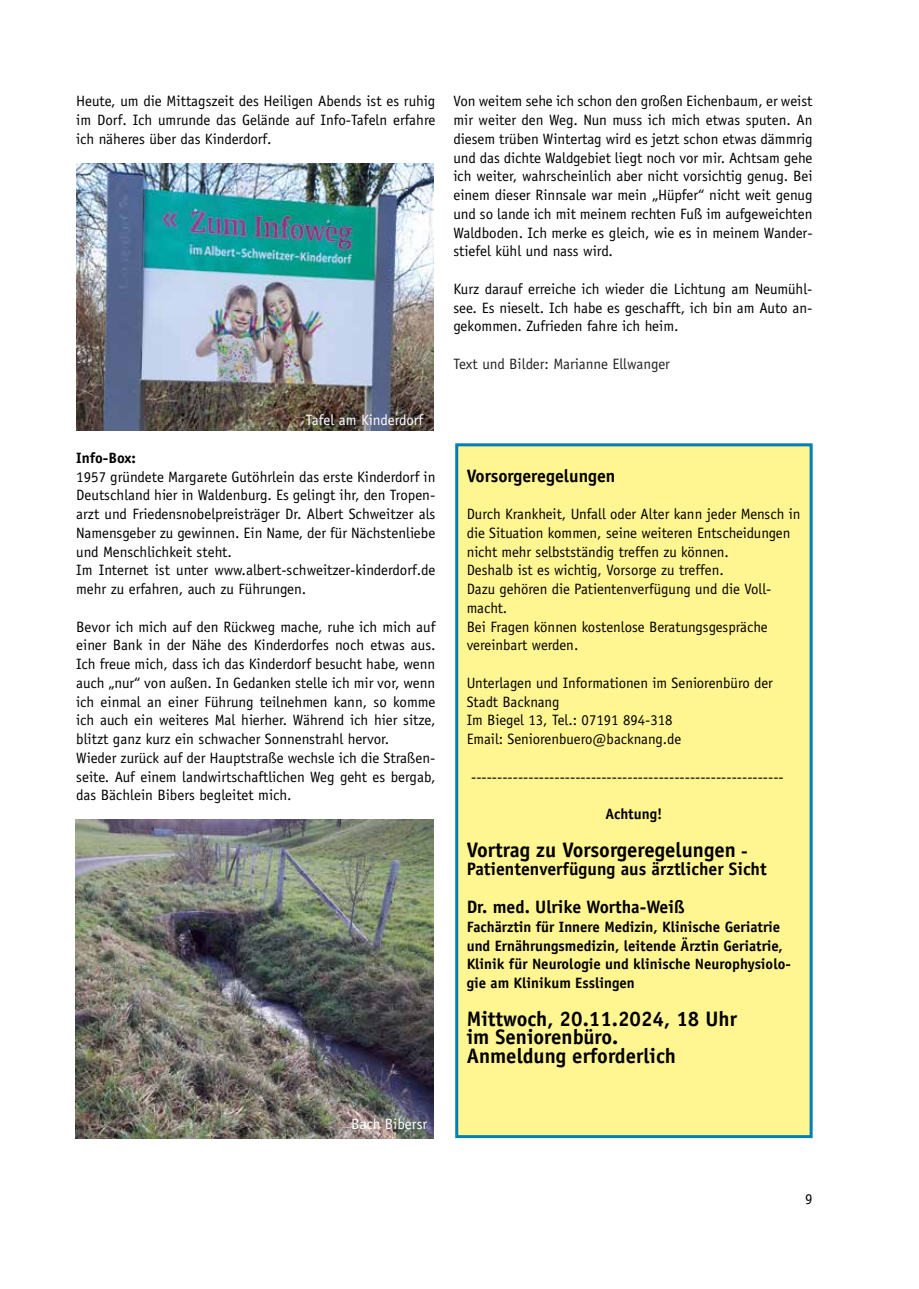
<style>
.page{position:relative;width:919px;height:1289px;background:#fff}
.page>*{position:absolute;margin:0;border:0;box-sizing:border-box;transform-origin:0 0}
.t1{font:700 21px/18.8px "Officina Sans Std";color:#000}
.t2{font:700 18px/37.5px "Officina Sans Std";color:#000}
.t3{font:15px/18.8px "Officina Sans Std";color:#000}
.t4{font:700 15px/18.8px "Officina Sans Std";color:#000}
.t5{font:15px "Officina Sans Std";color:#242424}
.t6{font:15px "Officina Sans Std";color:#fff}
.s1{font-size:18px}
</style>
<div class="page">
<img style="left:77px;top:164px;width:357px;height:266px">
<img style="left:76px;top:819px;width:358px;height:319px">
<div style="left:456px;top:445px;width:355px;height:691px;background:#fff591"></div>
<div style="left:455px;top:443px;width:357px;height:695px;border:3px solid #007eb8"></div>
<p class="t3" style="left:76px;top:92px;width:360px;text-align:justify">Heute, um die Mittagszeit des Heiligen Abends ist es ruhig im Dorf. Ich umrunde das Gelände auf Info-Tafeln erfahre ich näheres über das Kinderdorf.</p>
<p class="t6" style="left:306px;top:411px;width:119px">Tafel am Kinderdorf</p>
<p class="t4" style="left:76px;top:448px;width:61px">Info-Box:</p>
<p class="t3" style="left:76px;top:467px;width:361px">1957 gründete Margarete Gutöhrlein das erste Kinderdorf in Deutschland hier in Waldenburg. Es gelingt ihr, den Tropen&shy;arzt und Friedensnobelpreisträger Dr. Albert Schweitzer als Namensgeber zu gewinnen. Ein Name, der für Nächstenliebe und Menschlichkeit steht.<br>Im Internet ist unter www.albert-schweitzer-kinderdorf.de mehr zu erfahren, auch zu Führungen.</p>
<p class="t3" style="left:76px;top:617px;width:361px">Bevor ich mich auf den Rückweg mache, ruhe ich mich auf einer Bank in der Nähe des Kinderdorfes noch etwas aus.<br>Ich freue mich, dass ich das Kinderdorf besucht habe, wenn auch „nur“ von außen. In Gedanken stelle ich mir vor, wenn ich einmal an einer Führung teilnehmen kann, so komme ich auch ein weiteres Mal hierher. Während ich hier sitze, blitzt ganz kurz ein schwacher Sonnenstrahl hervor.<br>Wieder zurück auf der Hauptstraße wechsle ich die Straßen&shy;seite. Auf einem landwirtschaftlichen Weg geht es bergab, das Bächlein Bibers begleitet mich.</p>
<p class="t3" style="left:453px;top:92px;width:361px;text-align:justify">Von weitem sehe ich schon den großen Eichenbaum, er weist mir weiter den Weg. Nun muss ich mich etwas sputen. An diesem trüben Wintertag wird es jetzt schon etwas dämmrig und das dichte Waldgebiet liegt noch vor mir. Achtsam gehe ich weiter, wahrscheinlich aber nicht vorsichtig genug. Bei einem dieser Rinnsale war mein „Hüpfer“ nicht weit genug und so lande ich mit meinem rechten Fuß im aufgeweichten Waldboden. Ich merke es gleich, wie es in meinem Wander&shy;stiefel kühl und nass wird.</p>
<p class="t3" style="left:453px;top:279px;width:360px;text-align:justify">Kurz darauf erreiche ich wieder die Lichtung am Neumühl&shy;see. Es nieselt. Ich habe es geschafft, ich bin am Auto an&shy;gekommen. Zufrieden fahre ich heim.</p>
<p class="t5" style="left:453px;top:355px;width:218px">Text und Bilder: Marianne Ellwanger</p>
<p class="t2" style="left:466px;top:456px;width:150px">Vorsorgeregelungen</p>
<p class="t3" style="left:466px;top:504px;width:335px">Durch Krankheit, Unfall oder Alter kann jeder Mensch in die Situation kommen, seine weiteren Entscheidungen nicht mehr selbstständig treffen zu können.<br>Deshalb ist es wichtig, Vorsorge zu treffen.<br>Dazu gehören die Patientenverfügung und die Voll&shy;macht.<br>Bei Fragen können kostenlose Beratungsgespräche vereinbart werden.</p>
<p class="t3" style="left:466px;top:673px;width:307px">Unterlagen und Informationen im Seniorenbüro der Stadt Backnang<br>Im Biegel 13, Tel.: 07191 894-318<br>Email: Seniorenbuero@backnang.de</p>
<p class="t3" style="left:471px;top:767px;width:314px">------------------------------------------------------------</p>
<p class="t4" style="left:605px;top:804px;width:58px">Achtung!</p>
<h1 class="t1" style="left:466px;top:840px;width:282px">Vortrag zu Vorsorgeregelungen <span class="s1">-</span></h1>
<p class="t2" style="left:466px;top:850px;width:301px">Patientenverfügung aus ärztlicher Sicht<br>Dr. med. Ulrike Wortha-Weiß</p>
<p class="t4" style="left:466px;top:917px;width:325px">Fachärztin für Innere Medizin, Klinische Geriatrie und Ernährungsmedizin, leitende Ärztin Geriatrie, Klinik für Neurologie und klinische Neurophysiolo&shy;gie am Klinikum Esslingen</p>
<h1 class="t1" style="left:466px;top:1008px;width:272px">Mittwoch, 20.11.2024, 18 Uhr im Seniorenbüro.<br>Anmeldung erforderlich</h1>
<p class="t6" style="left:351px;top:1114px;width:78px">Bach Bibersr</p>
<p class="t3" style="left:805px;top:1189px;width:9px">9</p>
</div>
